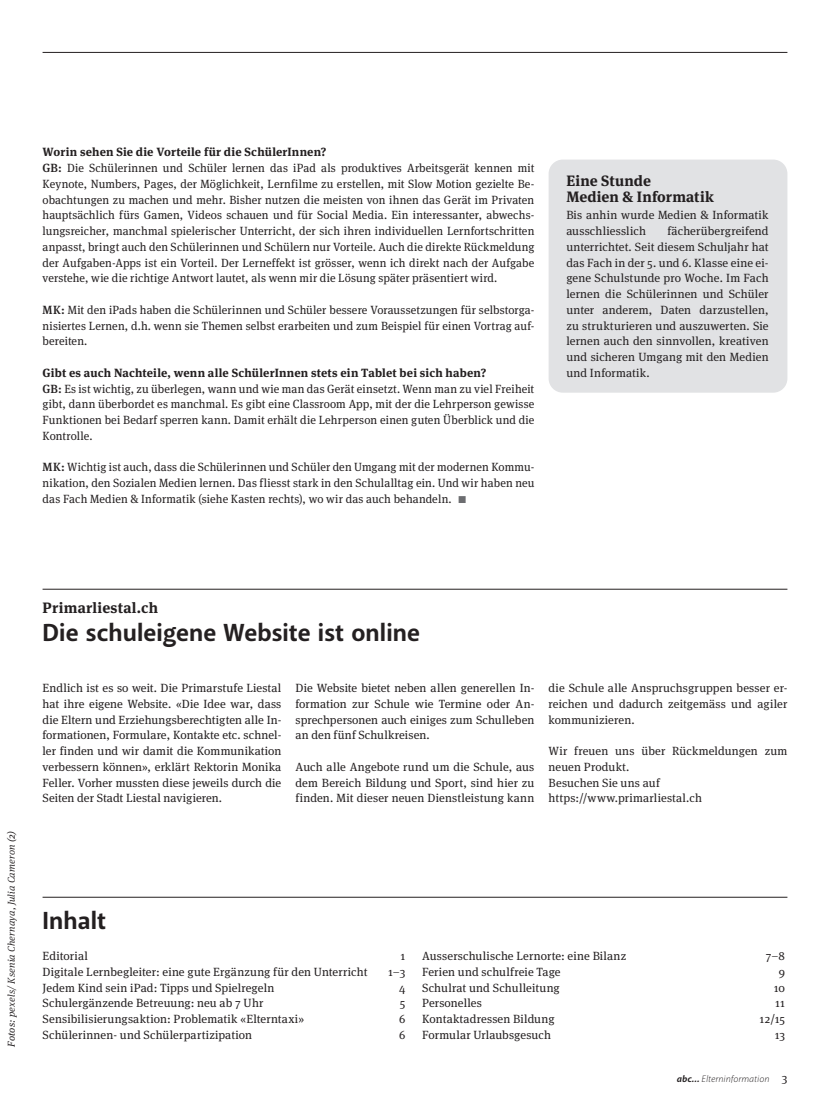
<style>
.page{position:relative;width:830px;height:1117px;background:#fff}
.page>*{position:absolute;margin:0;border:0;box-sizing:border-box;transform-origin:0 0}
.t1{font:700 25px "Akagi Pro";letter-spacing:.005em;color:#242021}
.t2{font:700 25px "Akagi Pro";letter-spacing:.005em;color:#231f20}
.t3{font:700 15px/15.8px "Meta Serif Pro";letter-spacing:.01em;color:#231f20}
.t4{font:700 15px "Meta Serif Pro";letter-spacing:.02em;color:#242021}
.t5{font:11.88px/15.8px "Meta Serif Pro";letter-spacing:.01em;color:#231f20;text-align:justify}
.t6{font:11.88px "Meta Serif Pro";letter-spacing:.01em;color:#242021}
.t7{font:italic 300 10px "Meta Serif Pro";letter-spacing:.015em;color:#231f20}
.t8{font:italic 300 9.38px "Akagi Pro";letter-spacing:.015em;color:#231f20}
.s1{font-weight:700}
.s2{font-weight:500}
.s3{color:#6c6d70}
.s4{font-weight:400}
.s5{font-family:"Meta Serif Pro";font-weight:400;font-style:normal;font-size:11.88px}
</style>
<div class="page">
<div style="left:548px;top:159px;width:239px;height:233px;background:#e1e2e4;border-radius:14px"></div>
<hr style="left:43px;top:896px;width:744px;height:1px;background:#231f20">
<hr style="left:43px;top:52px;width:744px;height:1px;background:#231f20">
<hr style="left:43px;top:589px;width:744px;height:1px;background:#231f20">
<p class="t5" style="left:43px;top:144px;width:493px;text-align:left"><span class="s1">Worin sehen Sie die Vorteile für die SchülerInnen?<br></span><span class="s2">GB:</span> Die Schülerinnen und Schüler lernen das iPad als produktives Arbeitsgerät kennen mit Keynote, Numbers, Pages, der Möglichkeit, Lernfilme zu erstellen, mit Slow Motion gezielte Be&shy;obachtungen zu machen und mehr. Bisher nutzen die meisten von ihnen das Gerät im Privaten hauptsächlich fürs Gamen, Videos schauen und für Social Media. Ein interessanter, abwechs&shy;lungsreicher, manchmal spielerischer Unterricht, der sich ihren individuellen Lernfortschritten anpasst, bringt auch den Schülerinnen und Schülern nur Vorteile. Auch die direkte Rückmeldung der Aufgaben-Apps ist ein Vorteil. Der Lerneffekt ist grösser, wenn ich direkt nach der Aufgabe verstehe, wie die richtige Antwort lautet, als wenn mir die Lösung später präsentiert wird.</p>
<p class="t5" style="left:43px;top:301px;width:493px"><span class="s2">MK:</span> Mit den iPads haben die Schülerinnen und Schüler bessere Voraussetzungen für selbstorga&shy;nisiertes Lernen, d.h. wenn sie Themen selbst erarbeiten und zum Beispiel für einen Vortrag auf&shy;bereiten.</p>
<p class="t5" style="left:43px;top:364px;width:493px;text-align:left"><span class="s1">Gibt es auch Nachteile, wenn alle SchülerInnen stets ein Tablet bei sich haben?<br></span><span class="s2">GB:</span> Es ist wichtig, zu überlegen, wann und wie man das Gerät einsetzt. Wenn man zu viel Freiheit gibt, dann überbordet es manchmal. Es gibt eine Classroom App, mit der die Lehrperson gewisse Funktionen bei Bedarf sperren kann. Damit erhält die Lehrperson einen guten Überblick und die Kontrolle.</p>
<p class="t5" style="left:43px;top:459px;width:493px"><span class="s2">MK:</span> Wichtig ist auch, dass die Schülerinnen und Schüler den Umgang mit der modernen Kommu&shy;nikation, den Sozialen Medien lernen. Das fliesst stark in den Schulalltag ein. Und wir haben neu das Fach Medien &amp; Informatik (siehe Kasten rechts), wo wir das auch behandeln. <span class="s3">■</span></p>
<p class="t3" style="left:566px;top:172px;width:149px">Eine Stunde<br>Medien &amp; Informatik</p>
<p class="t5" style="left:566px;top:207px;width:204px">Bis anhin wurde Medien &amp; Informatik ausschliesslich</p>
<p class="t5" style="left:566px;top:222px;width:204px;text-indent:101px">fächerübergreifend unterrichtet. Seit diesem Schuljahr hat das Fach in der 5. und 6. Klasse eine ei&shy;gene Schulstunde pro Woche. Im Fach lernen die Schülerinnen und Schüler unter anderem, Daten darzustellen, zu strukturieren und auszuwerten. Sie lernen auch den sinnvollen, kreativen und sicheren Umgang mit den Medien und Informatik.</p>
<p class="t7" style="left:4px;top:1046px;width:217px;rotate:-90deg"><span class="s4">Fotos:</span> pexels/ Ksenia Chernaya, Julia Cameron <span class="s4">(2)</span></p>
<p class="t4" style="left:43px;top:596px;width:117px">Primarliestal.ch</p>
<h1 class="t1" style="left:43px;top:617px;width:379px">Die schuleigene Website ist online</h1>
<p class="t5" style="left:43px;top:679px;width:240px">Endlich ist es so weit. Die Primarstufe Liestal hat ihre eigene Website. «Die Idee war, dass die Eltern und Erziehungsberechtigten alle In&shy;formationen, Formulare, Kontakte etc. schnel&shy;ler finden und wir damit die Kommunikation verbessern können», erklärt Rektorin Monika Feller. Vorher mussten diese jeweils durch die Seiten der Stadt Liestal navigieren.</p>
<p class="t5" style="left:295px;top:679px;width:240px">Die Website bietet neben allen generellen In&shy;formation zur Schule wie Termine oder An&shy;sprechpersonen auch einiges zum Schulleben an den fünf Schulkreisen.</p>
<p class="t5" style="left:295px;top:758px;width:240px">Auch alle Angebote rund um die Schule, aus dem Bereich Bildung und Sport, sind hier zu finden. Mit dieser neuen Dienstleistung kann</p>
<p class="t6" style="left:548px;top:679px;width:240px">die Schule alle Anspruchsgruppen besser er-</p>
<p class="t6" style="left:548px;top:695px;width:240px">reichen und dadurch zeitgemäss und agiler</p>
<p class="t6" style="left:548px;top:710px;width:87px">kommunizieren.</p>
<p class="t6" style="left:548px;top:742px;width:240px">Wir freuen uns über Rückmeldungen zum</p>
<p class="t6" style="left:548px;top:758px;width:82px">neuen Produkt.</p>
<p class="t6" style="left:548px;top:773px;width:113px">Besuchen Sie uns auf</p>
<p class="t6" style="left:548px;top:789px;width:155px">https://www.primarliestal.ch</p>
<h1 class="t2" style="left:43px;top:905px;width:65px">Inhalt</h1>
<p class="t5" style="left:43px;top:947px;width:47px">Editorial</p>
<p class="t5" style="left:400px;top:947px;width:6px">1</p>
<p class="t5" style="left:43px;top:963px;width:326px">Digitale Lernbegleiter: eine gute Ergänzung für den Unterricht</p>
<p class="t5" style="left:388px;top:963px;width:19px">1–3</p>
<p class="t5" style="left:43px;top:978px;width:233px">Jedem Kind sein iPad: Tipps und Spielregeln</p>
<p class="t5" style="left:399px;top:978px;width:8px">4</p>
<p class="t5" style="left:43px;top:994px;width:222px">Schulergänzende Betreuung: neu ab 7 Uhr</p>
<p class="t5" style="left:400px;top:994px;width:7px">5</p>
<p class="t5" style="left:43px;top:1010px;width:263px">Sensibilisierungsaktion: Problematik «Elterntaxi»</p>
<p class="t5" style="left:399px;top:1010px;width:8px">6</p>
<p class="t5" style="left:43px;top:1025px;width:211px">Schülerinnen- und Schülerpartizipation</p>
<p class="t5" style="left:399px;top:1025px;width:8px">6</p>
<p class="t5" style="left:422px;top:947px;width:205px">Ausserschulische Lernorte: eine Bilanz</p>
<p class="t5" style="left:765px;top:947px;width:21px">7–8</p>
<p class="t5" style="left:422px;top:963px;width:140px">Ferien und schulfreie Tage</p>
<p class="t5" style="left:778px;top:963px;width:8px">9</p>
<p class="t5" style="left:422px;top:978px;width:139px">Schulrat und Schulleitung</p>
<p class="t5" style="left:773px;top:978px;width:13px">10</p>
<p class="t5" style="left:422px;top:994px;width:61px">Personelles</p>
<p class="t5" style="left:774px;top:994px;width:11px">11</p>
<p class="t5" style="left:422px;top:1010px;width:134px">Kontaktadressen Bildung</p>
<p class="t5" style="left:759px;top:1010px;width:27px">12/15</p>
<p class="t5" style="left:422px;top:1025px;width:130px">Formular Urlaubsgesuch</p>
<p class="t5" style="left:774px;top:1025px;width:12px">13</p>
<p class="t8" style="left:676px;top:1072px;width:112px"><span class="s1">abc...</span> Elterninformation <span class="s5">3</span></p>
</div>
